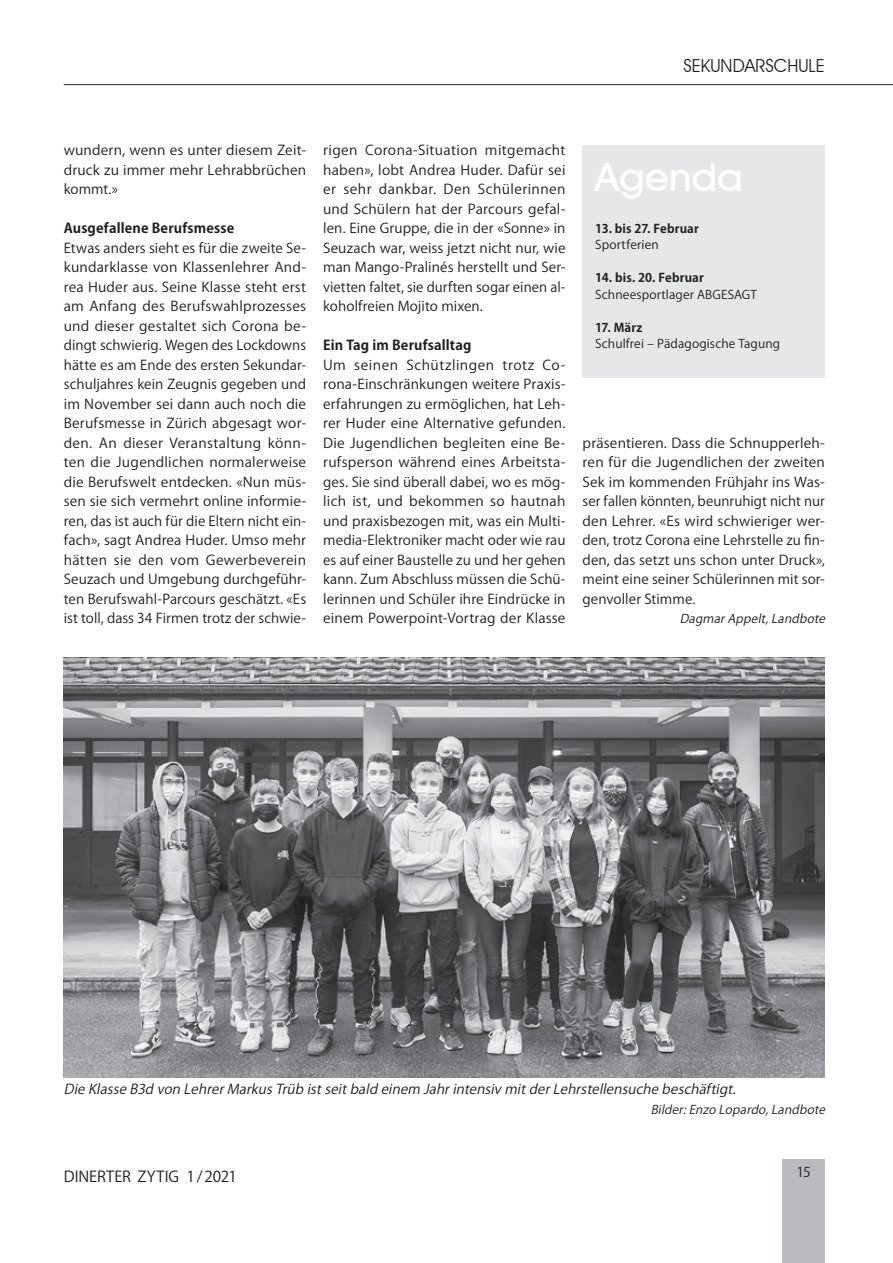
<style>
.page{position:relative;width:893px;height:1263px;background:#fff}
.page>*{position:absolute;margin:0;border:0;box-sizing:border-box;transform-origin:0 0}
.t1{font:500 39px "Avant Garde IT Cby BT";color:#fff}
.t2{font:18px "Avant Garde IT Cby BT";color:#231f20}
.t3{font:15px "Koz Go Pro";letter-spacing:-.005em;color:#231f20}
.t4{font:13.5px/19.5px "Koz Go Pro";letter-spacing:.005em;color:#231f20;text-align:justify;scale:1.04 1}
.t5{font:13.5px/19.5px "Koz Go Pro";letter-spacing:.005em;color:#231f20;text-align:justify}
.t6{font:italic 13.5px "Koz Go Pro";color:#231f20}
.t7{font:700 13.5px "Koz Go Pro";letter-spacing:.015em;color:#231f20}
.t8{font:12px "Koz Go Pro";letter-spacing:.01em;color:#231f20}
.t9{font:italic 12px "Koz Go Pro";color:#231f20}
.t10{font:700 12px "Koz Go Pro";letter-spacing:.015em;color:#231f20}
</style>
<div class="page">
<div style="left:782px;top:1160px;width:43px;height:103px;background:#babbbe"></div>
<hr style="left:64px;top:84px;width:829px;height:1px;background:#231f20">
<div style="left:583px;top:145px;width:242px;height:232px;background:#e6e7e9"></div>
<img style="left:64px;top:658px;width:761px;height:419px">
<h2 class="t2" style="left:683px;top:55px;width:143px">SEKUNDARSCHULE</h2>
<p class="t4" style="left:64px;top:141px;width:235px">wundern, wenn es unter diesem Zeit&shy;druck zu immer mehr Lehrabbrüchen kommt.»</p>
<p class="t7" style="left:64px;top:220px;width:172px">Ausgefallene Berufsmesse</p>
<p class="t5" style="left:64px;top:239px;width:244px">Etwas anders sieht es für die zweite Se&shy;kundarklasse von Klassenlehrer And&shy;rea Huder aus. Seine Klasse steht erst am Anfang des Berufswahlprozesses und dieser gestaltet sich Corona be&shy;dingt schwierig. Wegen des Lockdowns hätte es am Ende des ersten Sekundar&shy;schuljahres kein Zeugnis gegeben und im November sei dann auch noch die Berufsmesse in Zürich abgesagt wor&shy;den. An dieser Veranstaltung könn&shy;ten die Jugendlichen normalerweise die Berufswelt entdecken. «Nun müs&shy;sen sie sich vermehrt online informie&shy;ren, das ist auch für die Eltern nicht ein&shy;fach», sagt Andrea Huder. Umso mehr hätten sie den vom Gewerbeverein Seuzach und Umgebung durchgeführ&shy;ten Berufswahl-Parcours geschätzt. «Es ist toll, dass 34 Firmen trotz der schwie-</p>
<p class="t4" style="left:323px;top:141px;width:235px">rigen Corona-Situation mitgemacht haben», lobt Andrea Huder. Dafür sei er sehr dankbar. Den Schülerinnen und Schülern hat der Parcours gefal&shy;len. Eine Gruppe, die in der «Sonne» in Seuzach war, weiss jetzt nicht nur, wie man Mango-Pralinés herstellt und Ser&shy;vietten faltet, sie durften sogar einen al&shy;koholfreien Mojito mixen.</p>
<p class="t7" style="left:323px;top:337px;width:150px">Ein Tag im Berufsalltag</p>
<p class="t4" style="left:323px;top:356px;width:235px">Um seinen Schützlingen trotz Co&shy;rona-Einschränkungen weitere Praxis&shy;erfahrungen zu ermöglichen, hat Leh&shy;rer Huder eine Alternative gefunden.<br>Die Jugendlichen begleiten eine Be&shy;rufsperson während eines Arbeitsta&shy;ges. Sie sind überall dabei, wo es mög&shy;lich ist, und bekommen so hautnah und praxisbezogen mit, was ein Multi&shy;media-Elektroniker macht oder wie rau es auf einer Baustelle zu und her gehen kann. Zum Abschluss müssen die Schü&shy;lerinnen und Schüler ihre Eindrücke in einem Powerpoint-Vortrag der Klasse</p>
<h1 class="t1" style="left:595px;top:154px;width:149px">Agenda</h1>
<p class="t10" style="left:595px;top:221px;width:105px">13. bis 27. Februar</p>
<p class="t8" style="left:595px;top:237px;width:65px">Sportferien</p>
<p class="t10" style="left:595px;top:270px;width:110px">14. bis. 20. Februar</p>
<p class="t8" style="left:595px;top:287px;width:163px">Schneesportlager ABGESAGT</p>
<p class="t10" style="left:595px;top:320px;width:49px">17. März</p>
<p class="t8" style="left:595px;top:336px;width:186px">Schulfrei – Pädagogische Tagung</p>
<p class="t4" style="left:583px;top:433px;width:235px">präsentieren. Dass die Schnupperleh&shy;ren für die Jugendlichen der zweiten Sek im kommenden Frühjahr ins Was&shy;ser fallen könnten, beunruhigt nicht nur den Lehrer. «Es wird schwieriger wer&shy;den, trotz Corona eine Lehrstelle zu fin&shy;den, das setzt uns schon unter Druck», meint eine seiner Schülerinnen mit sor&shy;genvoller Stimme.</p>
<p class="t9" style="left:680px;top:611px;width:150px">DagmarAppelt,Landbote</p>
<p class="t6" style="left:64px;top:1080px;width:677px">Die Klasse B3d von LehrerMarkusTrüb istseitbald einem Jahrintensiv mitderLehrstellensuche beschäftigt.</p>
<p class="t9" style="left:651px;top:1101px;width:179px">Bilder:Enzo Lopardo,Landbote</p>
<p class="t3" style="left:64px;top:1167px;width:175px">DINERTER ZYTIG 1/2021</p>
<p class="t5" style="left:797px;top:1162px;width:16px">15</p>
</div>
